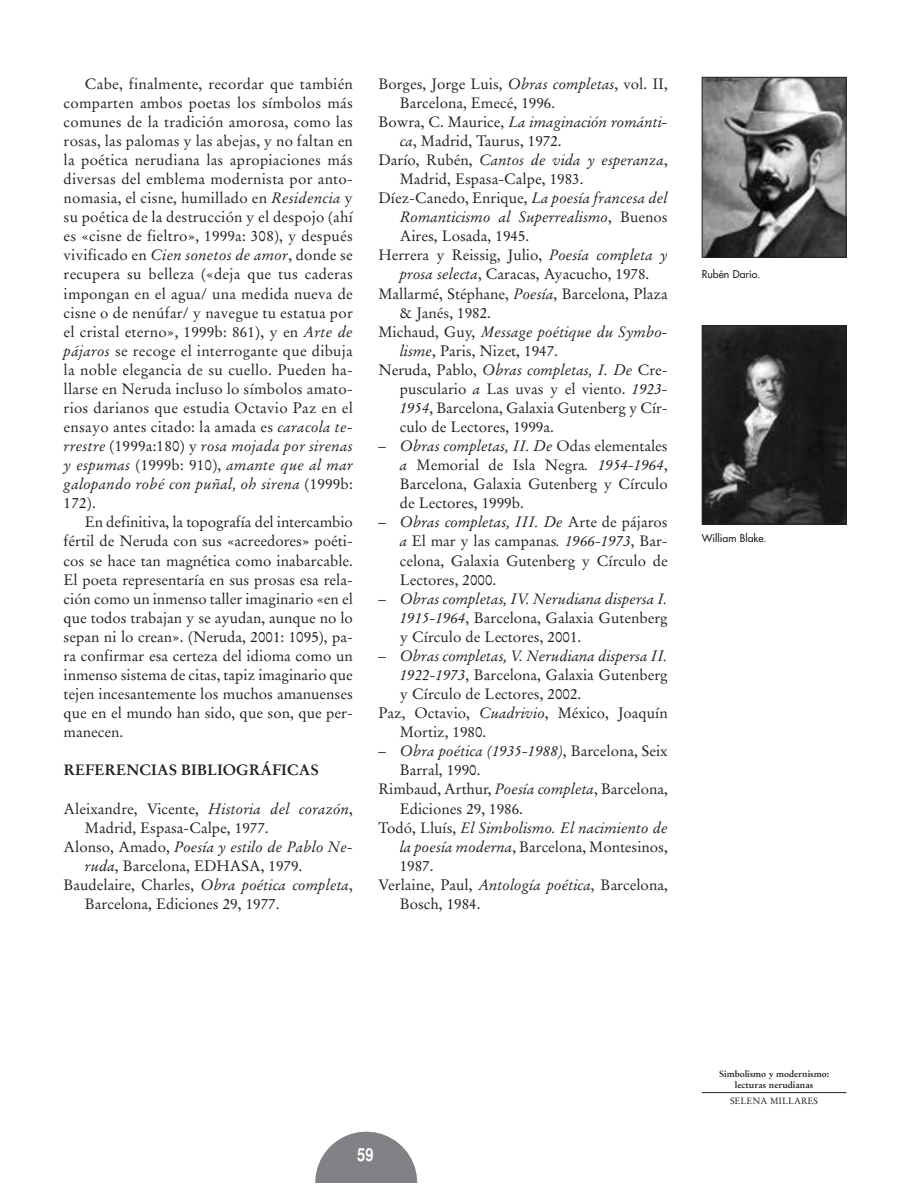
<style>
.page{position:relative;width:919px;height:1195px;background:#fff}
.page>*{position:absolute;margin:0;border:0;box-sizing:border-box;transform-origin:0 0}
.t1{font:700 18px "Helvetica";color:#fff;scale:.82 1}
.t2{font:15px/19px "Stempel Garamond";color:#231f20;text-align:justify}
.t3{font:italic 15px "Stempel Garamond";color:#231f20}
.t4{font:700 15px "Stempel Garamond";color:#231f20}
.t5{font:10.5px "Futura";color:#231f20}
.t6{font:700 9px/11.4px "Stempel Garamond";color:#231f20;text-align:center}
.t7{font:9px "Stempel Garamond";color:#231f20}
.s1{font-style:italic}
.s2{font-style:normal}
</style>
<div class="page">
<svg style="left:315px;top:1131px;width:102px;height:51px"></svg>
<hr style="left:701px;top:1092px;width:145px;height:1px;background:#231f20">
<img style="left:703px;top:79px;width:141px;height:177px">
<div style="left:701px;top:77px;width:145px;height:181px;border:1px solid #231f20"></div>
<img style="left:703px;top:327px;width:141px;height:195px">
<div style="left:701px;top:325px;width:145px;height:199px;border:1px solid #231f20"></div>
<p class="t2" style="left:64px;top:75px;width:291px;text-indent:21px">Cabe, finalmente, recordar que también comparten ambos poetas los símbolos más comunes de la tradición amorosa, como las rosas, las palomas y las abejas, y no faltan en la poética nerudiana las apropiaciones más diversas del emblema modernista por anto&shy;nomasia, el cisne, humillado en <span class="s1">Residencia</span> y su poética de la destrucción y el despojo (ahí es «cisne de fieltro», 1999a: 308), y después vivificado en <span class="s1">Cien sonetos de amor</span>, donde se recupera su belleza («deja que tus caderas impongan en el agua/ una medida nueva de cisne o de nenúfar/ y navegue tu estatua por el cristal eterno», 1999b: 861), y en <span class="s1">Arte de pájaros</span> se recoge el interrogante que dibuja la noble elegancia de su cuello. Pueden ha&shy;llarse en Neruda incluso lo símbolos amato&shy;rios darianos que estudia Octavio Paz en el ensayo antes citado: la amada es <span class="s1">caracola te&shy;rrestre</span> (1999a:180) y <span class="s1">rosa mojada por sirenas y espumas</span> (1999b: 910), <span class="s1">amante que al mar galopando robé con puñal, oh sirena</span> (1999b:<br>172).</p>
<p class="t2" style="left:64px;top:514px;width:291px;text-indent:21px">En definitiva, la topografía del intercambio fértil de Neruda con sus «acreedores» poéti&shy;cos se hace tan magnética como inabarcable.<br>El poeta representaría en sus prosas esa rela&shy;ción como un inmenso taller imaginario «en el que todos trabajan y se ayudan, aunque no lo sepan ni lo crean». (Neruda, 2001: 1095), pa&shy;ra confirmar esa certeza del idioma como un inmenso sistema de citas, tapiz imaginario que tejen incesantemente los muchos amanuenses que en el mundo han sido, que son, que per&shy;manecen.</p>
<p class="t4" style="left:64px;top:764px;width:256px">REFERENCIAS BIBLIOGRÁFICAS</p>
<p class="t2" style="left:64px;top:800px;width:291px">Aleixandre, Vicente, <span class="s1">Historia del corazón</span>,</p>
<p class="t2" style="left:85px;top:819px;width:185px">Madrid, Espasa-Calpe, 1977.</p>
<p class="t3" style="left:64px;top:840px;width:291px"><span class="s2">Alonso, Amado,</span> Poesía y estilo de Pablo Ne-</p>
<p class="t2" style="left:85px;top:857px;width:219px"><span class="s1">ruda</span>, Barcelona, EDHASA, 1979.</p>
<p class="t2" style="left:64px;top:876px;width:291px">Baudelaire, Charles, <span class="s1">Obra poética completa</span>,</p>
<p class="t2" style="left:85px;top:895px;width:196px">Barcelona, Ediciones 29, 1977.</p>
<p class="t2" style="left:378px;top:75px;width:291px">Borges, Jorge Luis, <span class="s1">Obras completas</span>, vol. II,</p>
<p class="t2" style="left:399px;top:94px;width:157px">Barcelona, Emecé, 1996.</p>
<p class="t3" style="left:378px;top:115px;width:291px"><span class="s2">Bowra, C. Maurice,</span> La imaginación románti-</p>
<p class="t2" style="left:399px;top:133px;width:163px"><span class="s1">ca</span>, Madrid, Taurus, 1972.</p>
<p class="t3" style="left:378px;top:153px;width:291px"><span class="s2">Darío, Rubén,</span> Cantos de vida y esperanza<span class="s2">,</span></p>
<p class="t2" style="left:399px;top:171px;width:185px">Madrid, Espasa-Calpe, 1983.</p>
<p class="t2" style="left:378px;top:190px;width:291px">Díez-Canedo, Enrique, <span class="s1">La poesía francesa del</span></p>
<p class="t3" style="left:399px;top:211px;width:269px">Romanticismo al Superrealismo<span class="s2">, Buenos</span></p>
<p class="t2" style="left:399px;top:228px;width:131px">Aires, Losada, 1945.</p>
<p class="t2" style="left:378px;top:247px;width:291px">Herrera y Reissig, Julio, <span class="s1">Poesía completa y</span></p>
<p class="t2" style="left:399px;top:266px;width:251px"><span class="s1">prosa selecta</span>, Caracas, Ayacucho, 1978.</p>
<p class="t2" style="left:378px;top:285px;width:291px">Mallarmé, Stéphane, <span class="s1">Poesía</span>, Barcelona, Plaza</p>
<p class="t2" style="left:399px;top:304px;width:93px">&amp; Janés, 1982.</p>
<p class="t3" style="left:378px;top:325px;width:291px"><span class="s2">Michaud, Guy,</span> Message poétique du Symbo-</p>
<p class="t2" style="left:399px;top:342px;width:160px"><span class="s1">lisme</span>, Paris, Nizet, 1947.</p>
<p class="t3" style="left:378px;top:363px;width:291px"><span class="s2">Neruda, Pablo,</span> Obras completas, I. De <span class="s2">Cre-</span></p>
<p class="t2" style="left:399px;top:380px;width:269px">pusculario <span class="s1">a</span> Las uvas y el viento. <span class="s1">1923-</span></p>
<p class="t2" style="left:399px;top:400px;width:269px"><span class="s1">1954</span>, Barcelona, Galaxia Gutenberg y Cír-</p>
<p class="t2" style="left:399px;top:419px;width:156px">culo de Lectores, 1999a.</p>
<p class="t2" style="left:399px;top:438px;width:269px;text-indent:-21px">– <span class="s1">Obras completas, II. De</span> Odas elementales <span class="s1">a</span> Memorial de Isla Negra<span class="s1">. 1954-1964</span>, Barcelona, Galaxia Gutenberg y Círculo de Lectores, 1999b.</p>
<p class="t2" style="left:399px;top:514px;width:269px;text-indent:-21px">– <span class="s1">Obras completas, III. De</span> Arte de pájaros <span class="s1">a</span> El mar y las campanas<span class="s1">. 1966-1973</span>, Bar&shy;celona, Galaxia Gutenberg y Círculo de Lectores, 2000.</p>
<p class="t2" style="left:399px;top:590px;width:269px;text-indent:-21px">– <span class="s1">Obras completas, IV. Nerudiana dispersa I.<br>1915-1964</span>, Barcelona, Galaxia Gutenberg y Círculo de Lectores, 2001.</p>
<p class="t3" style="left:378px;top:649px;width:291px"><span class="s2">–</span> Obras completas, V. Nerudiana dispersa II.</p>
<p class="t2" style="left:399px;top:667px;width:269px"><span class="s1">1922-1973</span>, Barcelona, Galaxia Gutenberg</p>
<p class="t2" style="left:399px;top:686px;width:183px">y Círculo de Lectores, 2002.</p>
<p class="t2" style="left:378px;top:705px;width:291px">Paz, Octavio, <span class="s1">Cuadrivio</span>, México, Joaquín</p>
<p class="t2" style="left:399px;top:724px;width:88px">Mortiz, 1980.</p>
<p class="t3" style="left:378px;top:745px;width:291px"><span class="s2">–</span> Obra poética (1935-1988)<span class="s2">, Barcelona, Seix</span></p>
<p class="t2" style="left:399px;top:762px;width:82px">Barral, 1990.</p>
<p class="t2" style="left:378px;top:781px;width:291px">Rimbaud, Arthur, <span class="s1">Poesía completa</span>, Barcelona,</p>
<p class="t2" style="left:399px;top:800px;width:125px">Ediciones 29, 1986.</p>
<p class="t3" style="left:378px;top:821px;width:291px"><span class="s2">Todó, Lluís,</span> El Simbolismo. El nacimiento de</p>
<p class="t2" style="left:399px;top:838px;width:269px"><span class="s1">la poesía moderna</span>, Barcelona, Montesinos,</p>
<p class="t2" style="left:399px;top:857px;width:35px">1987.</p>
<p class="t2" style="left:378px;top:876px;width:291px">Verlaine, Paul, <span class="s1">Antología poética</span>, Barcelona,</p>
<p class="t2" style="left:399px;top:895px;width:82px">Bosch, 1984.</p>
<p class="t5" style="left:701px;top:269px;width:60px">Rubén Darío.</p>
<p class="t5" style="left:701px;top:533px;width:66px">William Blake.</p>
<p class="t1" style="left:357px;top:1148px;width:22px">59</p>
<p class="t6" style="left:719px;top:1068px;width:111px">Simbolismo y modernismo: lecturas nerudianas</p>
<p class="t7" style="left:730px;top:1097px;width:89px">SELENA MILLARES</p>
</div>
